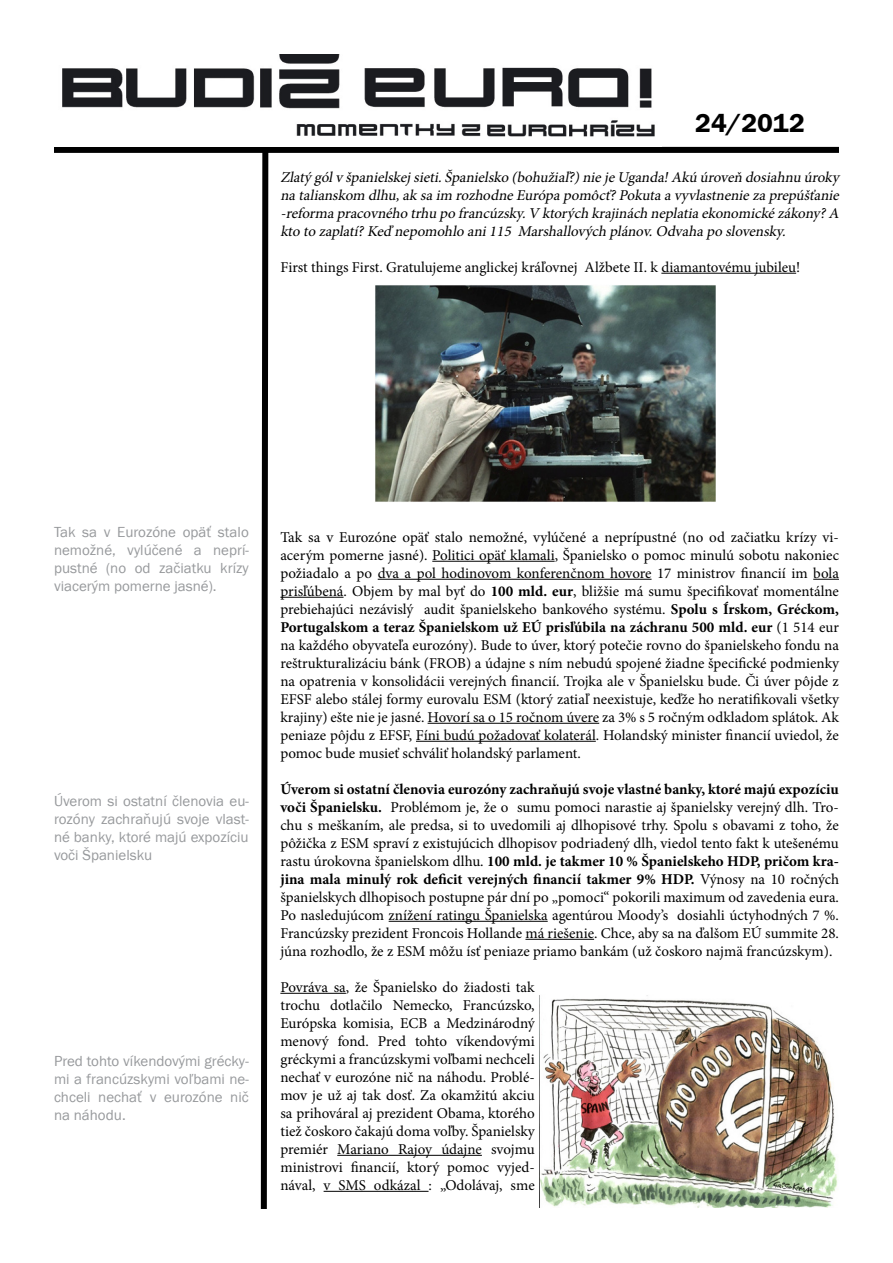
<style>
.page{position:relative;width:893px;height:1263px;background:#fff}
.page>*{position:absolute;margin:0;border:0;box-sizing:border-box;transform-origin:0 0}
.t1{font:600 27px "Franklin Gothic Itc TEE";color:#000}
.t2{font:15px/18px "Minion Pro";color:#000;text-align:justify}
.t3{font:italic 15px/18px "Minion Pro";color:#000;text-align:justify}
.t4{font:15px/18px "Franklin Gothic Itc TEE";color:#97999c;text-align:justify}
.s1{font-weight:700}
</style>
<div class="page">
<div style="left:54px;top:147px;width:785px;height:6px;background:#000"></div>
<svg style="left:258px;top:152px;width:13px;height:1057px"></svg>
<img style="left:62px;top:54px;width:593px;height:83px">
<hr style="left:661px;top:273px;width:135px;height:1px;background:#000">
<hr style="left:432px;top:561px;width:123px;height:1px;background:#000">
<hr style="left:378px;top:579px;width:273px;height:1px;background:#000">
<svg style="left:813px;top:579px;width:26px;height:1px"></svg>
<hr style="left:280px;top:597px;width:64px;height:1px;background:#000">
<hr style="left:428px;top:723px;width:171px;height:1px;background:#000">
<hr style="left:416px;top:741px;width:180px;height:1px;background:#000">
<hr style="left:389px;top:921px;width:159px;height:1px;background:#000">
<hr style="left:525px;top:939px;width:69px;height:1px;background:#000">
<hr style="left:280px;top:993px;width:66px;height:1px;background:#000">
<hr style="left:337px;top:1155px;width:145px;height:1px;background:#000">
<hr style="left:324px;top:1191px;width:105px;height:1px;background:#000">
<img style="left:375px;top:285px;width:341px;height:217px">
<img style="left:539px;top:995px;width:298px;height:213px">
<h1 class="t1" style="left:695px;top:108px;width:111px">24/2012</h1>
<p class="t3" style="left:280px;top:168px;width:564px">Zlatý gólv španielskej sieti.Španielsko (bohužiaľ?)niej eUganda!Akú úroveň dosiahnu úroky natalianskom dlhu,ak saim rozhodneEurópapomôcť?Pokutaavyvlastneniezaprepúšťanie -reformapracovného trhu po francúzsky.V ktorých kraj inách neplatiaekonomickézákony?A kto to zaplatí?Keď nepomohlo ani115 Marshallových plánov.Odvahapo slovensky.</p>
<p class="t2" style="left:280px;top:258px;width:521px">First things First. Gratulujeme anglickej kráľovnej Alžbete II. k diamantovému jubileu!</p>
<p class="t4" style="left:54px;top:524px;width:196px">Tak sa v Eurozóne opäť stalo nemožné, vylúčené a neprí&shy;pustné (no od začiatku krízy viacerým pomerne jasné).</p>
<p class="t4" style="left:54px;top:792px;width:196px">Úverom si ostatní členovia eu&shy;rozóny zachraňujú svoje vlast&shy;né banky, ktoré majú expozíciu voči Španielsku</p>
<p class="t4" style="left:54px;top:1052px;width:196px">Pred tohto víkendovými grécky&shy;mi a francúzskymi voľbami ne&shy;chceli nechať v eurozóne nič na náhodu.</p>
<p class="t2" style="left:280px;top:528px;width:560px">Tak sa v Eurozóne opäť stalo nemožné, vylúčené a neprípustné (no od začiatku krízy vi&shy;acerým pomerne jasné). Politici opäť klamali, Španielsko o pomoc minulú sobotu nakoniec požiadalo a po dva a pol hodinovom konferenčnom hovore 17 ministrov financií im bola prisľúbená. Objem by mal byť do <span class="s1">100 mld. eur</span>, bližšie má sumu špecifikovať momentálne prebiehajúci nezávislý audit španielskeho bankového systému. <span class="s1">Spolu s Írskom, Gréckom, Portugalskom a teraz Španielskom už EÚ prisľúbila na záchranu 500 mld. eur</span> (1 514 eur na každého obyvateľa eurozóny). Bude to úver, ktorý potečie rovno do španielskeho fondu na reštrukturalizáciu bánk (FROB) a údajne s ním nebudú spojené žiadne špecifické podmienky na opatrenia v konsolidácii verejných financií. Trojka ale v Španielsku bude. Či úver pôjde z EFSF alebo stálej formy eurovalu ESM (ktorý zatiaľ neexistuje, keďže ho neratifikovali všetky krajiny) ešte nie je jasné. Hovorí sa o 15 ročnom úvere za 3% s 5 ročným odkladom splátok. Ak peniaze pôjdu z EFSF, Fíni budú požadovať kolaterál. Holandský minister financií uviedol, že pomoc bude musieť schváliť holandský parlament.</p>
<p class="t2" style="left:280px;top:780px;width:560px"><span class="s1">Úverom si ostatní členovia eurozóny zachraňujú svoje vlastné banky, ktoré majú expozíciu voči Španielsku.</span> Problémom je, že o sumu pomoci narastie aj španielsky verejný dlh. Tro&shy;chu s meškaním, ale predsa, si to uvedomili aj dlhopisové trhy. Spolu s obavami z toho, že pôžička z ESM spraví z existujúcich dlhopisov podriadený dlh, viedol tento fakt k utešenému rastu úrokovna španielskom dlhu. <span class="s1">100 mld. je takmer 10 % Španielskeho HDP, pričom kra&shy;jina mala minulý rok deficit verejných financií takmer 9% HDP.</span> Výnosy na 10 ročných španielskych dlhopisoch postupne pár dní po „pomoci“ pokorili maximum od zavedenia eura.<br>Po nasledujúcom znížení ratingu Španielska agentúrou Moody’s dosiahli úctyhodných 7 %.<br>Francúzsky prezident Froncois Hollande má riešenie. Chce, aby sa na ďalšom EÚ summite 28. júna rozhodlo, že z ESM môžu ísť peniaze priamo bankám (už čoskoro najmä francúzskym).</p>
<p class="t2" style="left:280px;top:978px;width:256px">Povráva sa, že Španielsko do žiadosti tak trochu dotlačilo Nemecko, Francúzsko, Európska komisia, ECB a Medzinárodný menový fond. Pred tohto víkendovými gréckymi a francúzskymi voľbami nechceli nechať v eurozóne nič na náhodu. Problé&shy;mov je už aj tak dosť. Za okamžitú akciu sa prihováral aj prezident Obama, ktorého tiež čoskoro čakajú doma voľby. Španielsky premiér Mariano Rajoy údajne svojmu ministrovi financií, ktorý pomoc vyjed&shy;nával, v SMS odkázal : „Odolávaj, sme</p>
</div>
